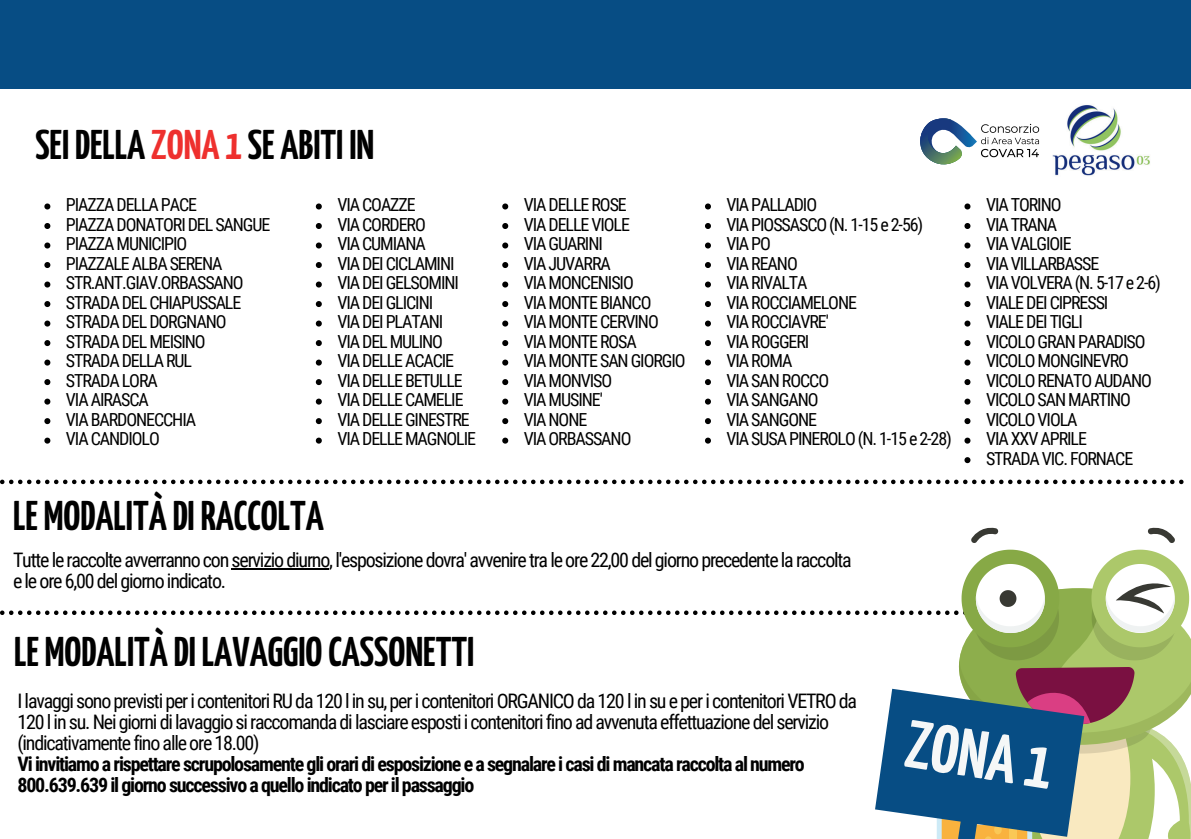
<style>
.page{position:relative;width:1191px;height:839px;background:#fff}
.page>*{position:absolute;margin:0;border:0;box-sizing:border-box;transform-origin:0 0}
.t1{font:700 67.4px "Yanone Kaffeesatz";color:#f5f7f7}
.t2{font:700 41.4px "Yanone Kaffeesatz";color:#000}
.t3{font:20px/21px "Roboto Condensed";letter-spacing:-.06em;color:#000}
.t4{font:700 20px/21px "Roboto Condensed";letter-spacing:-.06em;color:#000}
.t5{font:18px/19.6px "Roboto Condensed";letter-spacing:-.06em;color:#000}
.s1{color:#ee302e}
</style>
<div class="page">
<div style="left:0;top:0;width:1191px;height:88px;background:#074d84"></div>
<svg style="left:1148px;top:527px;width:27px;height:16px"></svg>
<svg style="left:971px;top:527px;width:27px;height:16px"></svg>
<svg style="left:0;top:549px;width:1191px;height:289px"></svg>
<img style="left:1036px;top:105px;width:114px;height:71px">
<img style="left:962px;top:126px;width:15px;height:22px">
<img style="left:920px;top:118px;width:42px;height:46px">
<svg style="left:981px;top:124px;width:58px;height:33px"></svg>
<svg style="left:0;top:479px;width:1184px;height:5px"></svg>
<svg style="left:44px;top:203px;width:6px;height:6px"></svg>
<svg style="left:44px;top:223px;width:6px;height:6px"></svg>
<svg style="left:44px;top:242px;width:6px;height:6px"></svg>
<svg style="left:44px;top:262px;width:6px;height:6px"></svg>
<svg style="left:44px;top:281px;width:6px;height:6px"></svg>
<svg style="left:44px;top:301px;width:6px;height:6px"></svg>
<svg style="left:44px;top:320px;width:6px;height:6px"></svg>
<svg style="left:44px;top:340px;width:6px;height:6px"></svg>
<svg style="left:44px;top:359px;width:6px;height:6px"></svg>
<svg style="left:44px;top:379px;width:6px;height:6px"></svg>
<svg style="left:44px;top:398px;width:6px;height:6px"></svg>
<svg style="left:44px;top:418px;width:6px;height:6px"></svg>
<svg style="left:44px;top:437px;width:6px;height:6px"></svg>
<hr style="left:232px;top:568px;width:97px;height:1px;background:#000">
<svg style="left:316px;top:203px;width:6px;height:6px"></svg>
<svg style="left:316px;top:223px;width:6px;height:6px"></svg>
<svg style="left:316px;top:242px;width:6px;height:6px"></svg>
<svg style="left:316px;top:262px;width:6px;height:6px"></svg>
<svg style="left:316px;top:281px;width:6px;height:6px"></svg>
<svg style="left:316px;top:301px;width:6px;height:6px"></svg>
<svg style="left:316px;top:320px;width:6px;height:6px"></svg>
<svg style="left:316px;top:340px;width:6px;height:6px"></svg>
<svg style="left:316px;top:359px;width:6px;height:6px"></svg>
<svg style="left:316px;top:379px;width:6px;height:6px"></svg>
<svg style="left:316px;top:398px;width:6px;height:6px"></svg>
<svg style="left:316px;top:418px;width:6px;height:6px"></svg>
<svg style="left:316px;top:437px;width:6px;height:6px"></svg>
<svg style="left:502px;top:203px;width:6px;height:6px"></svg>
<svg style="left:502px;top:223px;width:6px;height:6px"></svg>
<svg style="left:502px;top:242px;width:6px;height:6px"></svg>
<svg style="left:502px;top:262px;width:6px;height:6px"></svg>
<svg style="left:502px;top:281px;width:6px;height:6px"></svg>
<svg style="left:502px;top:301px;width:6px;height:6px"></svg>
<svg style="left:502px;top:320px;width:6px;height:6px"></svg>
<svg style="left:502px;top:340px;width:6px;height:6px"></svg>
<svg style="left:502px;top:359px;width:6px;height:6px"></svg>
<svg style="left:502px;top:379px;width:6px;height:6px"></svg>
<svg style="left:502px;top:398px;width:6px;height:6px"></svg>
<svg style="left:502px;top:418px;width:6px;height:6px"></svg>
<svg style="left:502px;top:437px;width:6px;height:6px"></svg>
<svg style="left:705px;top:203px;width:6px;height:6px"></svg>
<svg style="left:705px;top:223px;width:6px;height:6px"></svg>
<svg style="left:705px;top:242px;width:6px;height:6px"></svg>
<svg style="left:705px;top:262px;width:6px;height:6px"></svg>
<svg style="left:705px;top:281px;width:6px;height:6px"></svg>
<svg style="left:705px;top:301px;width:6px;height:6px"></svg>
<svg style="left:705px;top:320px;width:6px;height:6px"></svg>
<svg style="left:705px;top:340px;width:6px;height:6px"></svg>
<svg style="left:705px;top:359px;width:6px;height:6px"></svg>
<svg style="left:705px;top:379px;width:6px;height:6px"></svg>
<svg style="left:705px;top:398px;width:6px;height:6px"></svg>
<svg style="left:705px;top:418px;width:6px;height:6px"></svg>
<svg style="left:705px;top:437px;width:6px;height:6px"></svg>
<svg style="left:964px;top:203px;width:6px;height:6px"></svg>
<svg style="left:964px;top:223px;width:6px;height:6px"></svg>
<svg style="left:964px;top:242px;width:6px;height:6px"></svg>
<svg style="left:964px;top:262px;width:6px;height:6px"></svg>
<svg style="left:964px;top:281px;width:6px;height:6px"></svg>
<svg style="left:964px;top:301px;width:6px;height:6px"></svg>
<svg style="left:964px;top:320px;width:6px;height:6px"></svg>
<svg style="left:964px;top:340px;width:6px;height:6px"></svg>
<svg style="left:964px;top:359px;width:6px;height:6px"></svg>
<svg style="left:964px;top:379px;width:6px;height:6px"></svg>
<svg style="left:964px;top:398px;width:6px;height:6px"></svg>
<svg style="left:964px;top:418px;width:6px;height:6px"></svg>
<svg style="left:964px;top:437px;width:6px;height:6px"></svg>
<svg style="left:964px;top:457px;width:6px;height:6px"></svg>
<h2 class="t2" style="left:35px;top:115px;width:340px">SEI DELLA <span class="s1">ZONA 1</span> SE ABITI IN</h2>
<p class="t5" style="left:66px;top:194px;width:206px">PIAZZA DELLA PACE<br>PIAZZA DONATORI DEL SANGUE<br>PIAZZA MUNICIPIO<br>PIAZZALE ALBA SERENA<br>STR.ANT.GIAV.ORBASSANO<br>STRADA DEL CHIAPUSSALE<br>STRADA DEL DORGNANO<br>STRADA DEL MEISINO<br>STRADA DELLA RUL<br>STRADA LORA<br>VIA AIRASCA<br>VIA BARDONECCHIA<br>VIA CANDIOLO</p>
<p class="t5" style="left:337px;top:194px;width:140px">VIA COAZZE<br>VIA CORDERO<br>VIA CUMIANA<br>VIA DEI CICLAMINI<br>VIA DEI GELSOMINI<br>VIA DEI GLICINI<br>VIA DEI PLATANI<br>VIA DEL MULINO<br>VIA DELLE ACACIE<br>VIA DELLE BETULLE<br>VIA DELLE CAMELIE<br>VIA DELLE GINESTRE<br>VIA DELLE MAGNOLIE</p>
<p class="t5" style="left:524px;top:194px;width:163px">VIA DELLE ROSE<br>VIA DELLE VIOLE<br>VIA GUARINI<br>VIA JUVARRA<br>VIA MONCENISIO<br>VIA MONTE BIANCO<br>VIA MONTE CERVINO<br>VIA MONTE ROSA<br>VIA MONTE SAN GIORGIO<br>VIA MONVISO<br>VIA MUSINE'<br>VIA NONE<br>VIA ORBASSANO</p>
<p class="t5" style="left:727px;top:194px;width:227px">VIA PALLADIO<br>VIA PIOSSASCO (N. 1-15 e 2-56)<br>VIA PO<br>VIA REANO<br>VIA RIVALTA<br>VIA ROCCIAMELONE<br>VIA ROCCIAVRE'<br>VIA ROGGERI<br>VIA ROMA<br>VIA SAN ROCCO<br>VIA SANGANO<br>VIA SANGONE<br>VIA SUSA PINEROLO (N. 1-15 e 2-28)</p>
<p class="t5" style="left:986px;top:194px;width:176px">VIA TORINO<br>VIA TRANA<br>VIA VALGIOIE<br>VIA VILLARBASSE<br>VIA VOLVERA (N. 5-17 e 2-6)<br>VIALE DEI CIPRESSI<br>VIALE DEI TIGLI<br>VICOLO GRAN PARADISO<br>VICOLO MONGINEVRO<br>VICOLO RENATO AUDANO<br>VICOLO SAN MARTINO<br>VICOLO VIOLA<br>VIA XXV APRILE<br>STRADA VIC. FORNACE</p>
<h2 class="t2" style="left:13px;top:486px;width:312px">LE MODALITÀ DI RACCOLTA</h2>
<p class="t3" style="left:13px;top:548px;width:840px">Tutte le raccolte avverranno con servizio diurno, l'esposizione dovra' avvenire tra le ore 22,00 del giorno precedente la raccolta e le ore 6,00 del giorno indicato.</p>
<h2 class="t2" style="left:14px;top:622px;width:462px">LE MODALITÀ DI LAVAGGIO CASSONETTI</h2>
<p class="t3" style="left:17px;top:689px;width:841px">I lavaggi sono previsti per i contenitori RU da 120 l in su, per i contenitori ORGANICO da 120 l in su e per i contenitori VETRO da<br>120 l in su. Nei giorni di lavaggio si raccomanda di lasciare esposti i contenitori fino ad avvenuta effettuazione del servizio (indicativamente fino alle ore 18.00)</p>
<p class="t4" style="left:17px;top:752px;width:789px">Vi invitiamo a rispettare scrupolosamente gli orari di esposizione e a segnalare i casi di mancata raccolta al numero<br>800.639.639 il giorno successivo a quello indicato per il passaggio</p>
<h1 class="t1" style="left:914px;top:695px;width:149px;rotate:9deg">ZONA 1</h1>
</div>
